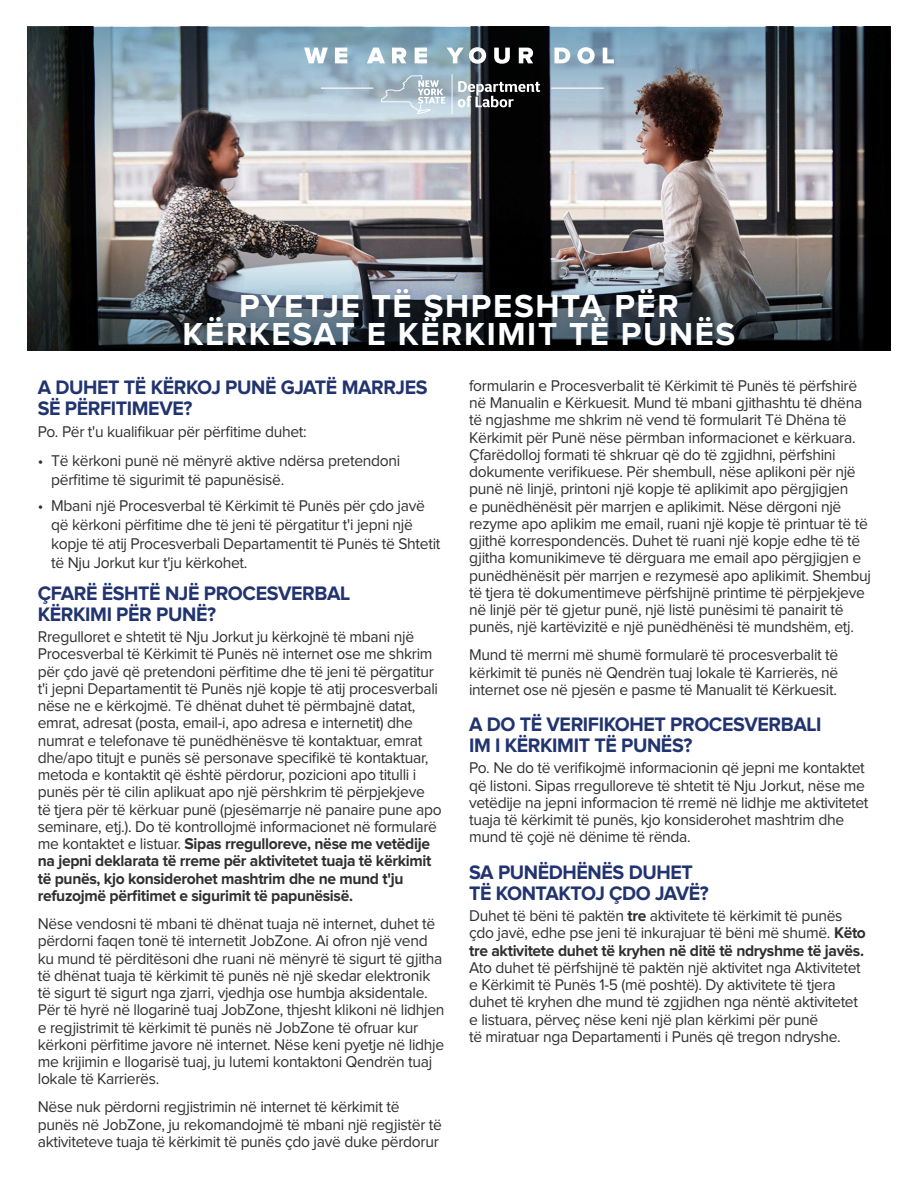
<style>
.page{position:relative;width:918px;height:1188px;background:#fff}
.page>*{position:absolute;margin:0;border:0;box-sizing:border-box;transform-origin:0 0}
.Fact_Sheet_Headline{font:700 33px/28.5px "Proxima Nova";letter-spacing:.05em;color:#fff;text-align:center}
.Section_Headline{font:700 20.25px/21px "Proxima Nova";letter-spacing:-.02em;color:#22346f}
.Body_Copy{font:16.2px/17.2px "Proxima Nova";letter-spacing:-.02em;color:#312f30}
.s1{font-weight:700}
</style>
<div class="page">
<img style="left:27px;top:162px;width:864px;height:73px">
<img style="left:27px;top:27px;width:864px;height:135px">
<img style="left:27px;top:235px;width:864px;height:116px">
<div style="left:179px;top:283px;width:562px;height:68px;background:#002953;opacity:.2"></div>
<hr style="left:551px;top:88px;width:53px;height:1px;background:#fff">
<hr style="left:321px;top:88px;width:53px;height:1px;background:#fff">
<svg style="left:304px;top:48px;width:24px;height:15px"></svg>
<svg style="left:335px;top:48px;width:12px;height:15px"></svg>
<svg style="left:367px;top:48px;width:18px;height:15px"></svg>
<svg style="left:392px;top:48px;width:14px;height:15px"></svg>
<svg style="left:415px;top:48px;width:12px;height:15px"></svg>
<svg style="left:447px;top:47px;width:39px;height:17px"></svg>
<svg style="left:494px;top:48px;width:16px;height:16px"></svg>
<svg style="left:519px;top:48px;width:14px;height:15px"></svg>
<svg style="left:554px;top:48px;width:16px;height:15px"></svg>
<svg style="left:577px;top:47px;width:18px;height:17px"></svg>
<svg style="left:603px;top:48px;width:11px;height:15px"></svg>
<svg style="left:458px;top:81px;width:82px;height:26px"></svg>
<hr style="left:452px;top:74px;width:1px;height:40px;background:#fff">
<svg style="left:381px;top:75px;width:64px;height:39px;background:#b8c8d2"></svg>
<p class="Fact_Sheet_Headline" style="left:183px;top:293px;width:554px">PYETJE TË SHPESHTA PËR<br>KËRKESAT E KËRKIMIT TË PUNËS</p>
<p class="Section_Headline" style="left:38px;top:378px;width:391px">A DUHET TË KËRKOJ PUNË GJATË MARRJES<br>SË PËRFITIMEVE?</p>
<p class="Body_Copy" style="left:38px;top:423px;width:270px">Po. Për t'u kualifikuar për përfitime duhet:</p>
<p class="Body_Copy" style="left:51px;top:452px;width:351px;line-height:18.9px;text-indent:-14px">• Të kërkoni punë në mënyrë aktive ndërsa pretendoni përfitime të sigurimit të papunësisë.</p>
<p class="Body_Copy" style="left:51px;top:497px;width:391px;line-height:18.9px;text-indent:-14px">• Mbani një Procesverbal të Kërkimit të Punës për çdo javë që kërkoni përfitime dhe të jeni të përgatitur t'i jepni një kopje të atij Procesverbali Departamentit të Punës të Shtetit të Nju Jorkut kur t'ju kërkohet.</p>
<p class="Section_Headline" style="left:38px;top:583px;width:314px">ÇFARË ËSHTË NJË PROCESVERBAL<br>KËRKIMI PËR PUNË?</p>
<p class="Body_Copy" style="left:38px;top:629px;width:405px">Rregulloret e shtetit të Nju Jorkut ju kërkojnë të mbani një Procesverbal të Kërkimit të Punës në internet ose me shkrim për çdo javë që pretendoni përfitime dhe të jeni të përgatitur t'i jepni Departamentit të Punës një kopje të atij procesverbali nëse ne e kërkojmë. Të dhënat duhet të përmbajnë datat, emrat, adresat (posta, email-i, apo adresa e internetit) dhe numrat e telefonave të punëdhënësve të kontaktuar, emrat dhe/apo titujt e punës së personave specifikë të kontaktuar, metoda e kontaktit që është përdorur, pozicioni apo titulli i punës për të cilin aplikuat apo një përshkrim të përpjekjeve të tjera për të kërkuar punë (pjesëmarrje në panaire pune apo seminare, etj.). Do të kontrollojmë informacionet në formularë me kontaktet e listuar. <span class="s1">Sipas rregulloreve, nëse me vetëdije na jepni deklarata të rreme për aktivitetet tuaja të kërkimit të punës, kjo konsiderohet mashtrim dhe ne mund t'ju refuzojmë përfitimet e sigurimit të papunësisë.</span></p>
<p class="Body_Copy" style="left:38px;top:916px;width:408px">Nëse vendosni të mbani të dhënat tuaja në internet, duhet të përdorni faqen tonë të internetit JobZone. Ai ofron një vend ku mund të përditësoni dhe ruani në mënyrë të sigurt të gjitha të dhënat tuaja të kërkimit të punës në një skedar elektronik të sigurt të sigurt nga zjarri, vjedhja ose humbja aksidentale.<br>Për të hyrë në llogarinë tuaj JobZone, thjesht klikoni në lidhjen e regjistrimit të kërkimit të punës në JobZone të ofruar kur kërkoni përfitime javore në internet. Nëse keni pyetje në lidhje me krijimin e llogarisë tuaj, ju lutemi kontaktoni Qendrën tuaj lokale të Karrierës.</p>
<p class="Body_Copy" style="left:38px;top:1099px;width:406px">Nëse nuk përdorni regjistrimin në internet të kërkimit të punës në JobZone, ju rekomandojmë të mbani një regjistër të aktiviteteve tuaja të kërkimit të punës çdo javë duke përdorur</p>
<p class="Body_Copy" style="left:469px;top:378px;width:403px">formularin e Procesverbalit të Kërkimit të Punës të përfshirë në Manualin e Kërkuesit. Mund të mbani gjithashtu të dhëna të ngjashme me shkrim në vend të formularit Të Dhëna të Kërkimit për Punë nëse përmban informacionet e kërkuara.<br>Çfarëdolloj formati të shkruar që do të zgjidhni, përfshini dokumente verifikuese. Për shembull, nëse aplikoni për një punë në linjë, printoni një kopje të aplikimit apo përgjigjen<br>e punëdhënësit për marrjen e aplikimit. Nëse dërgoni një rezyme apo aplikim me email, ruani një kopje të printuar të të gjithë korrespondencës. Duhet të ruani një kopje edhe të të gjitha komunikimeve të dërguara me email apo përgjigjen e punëdhënësit për marrjen e rezymesë apo aplikimit. Shembuj të tjera të dokumentimeve përfshijnë printime të përpjekjeve në linjë për të gjetur punë, një listë punësimi të panairit të punës, një kartëvizitë e një punëdhënësi të mundshëm, etj.</p>
<p class="Body_Copy" style="left:469px;top:647px;width:371px;text-align:justify">Mund të merrni më shumë formularë të procesverbalit të kërkimit të punës në Qendrën tuaj lokale të Karrierës, në internet ose në pjesën e pasme të Manualit të Kërkuesit.</p>
<p class="Section_Headline" style="left:469px;top:715px;width:354px">A DO TË VERIFIKOHET PROCESVERBALI<br>IM I KËRKIMIT TË PUNËS?</p>
<p class="Body_Copy" style="left:469px;top:760px;width:401px">Po. Ne do të verifikojmë informacionin që jepni me kontaktet që listoni. Sipas rregulloreve të shtetit të Nju Jorkut, nëse me vetëdije na jepni informacion të rremë në lidhje me aktivitetet tuaja të kërkimit të punës, kjo konsiderohet mashtrim dhe mund të çojë në dënime të rënda.</p>
<p class="Section_Headline" style="left:469px;top:862px;width:241px">SA PUNËDHËNËS DUHET<br>TË KONTAKTOJ ÇDO JAVË?</p>
<p class="Body_Copy" style="left:469px;top:908px;width:398px">Duhet të bëni të paktën <span class="s1">tre</span> aktivitete të kërkimit të punës çdo javë, edhe pse jeni të inkurajuar të bëni më shumë. <span class="s1">Këto tre aktivitete duhet të kryhen në ditë të ndryshme të javës.<br></span>Ato duhet të përfshijnë të paktën një aktivitet nga Aktivitetet e Kërkimit të Punës 1-5 (më poshtë). Dy aktivitete të tjera duhet të kryhen dhe mund të zgjidhen nga nëntë aktivitetet e listuara, përveç nëse keni një plan kërkimi për punë<br>të miratuar nga Departamenti i Punës që tregon ndryshe.</p>
</div>
